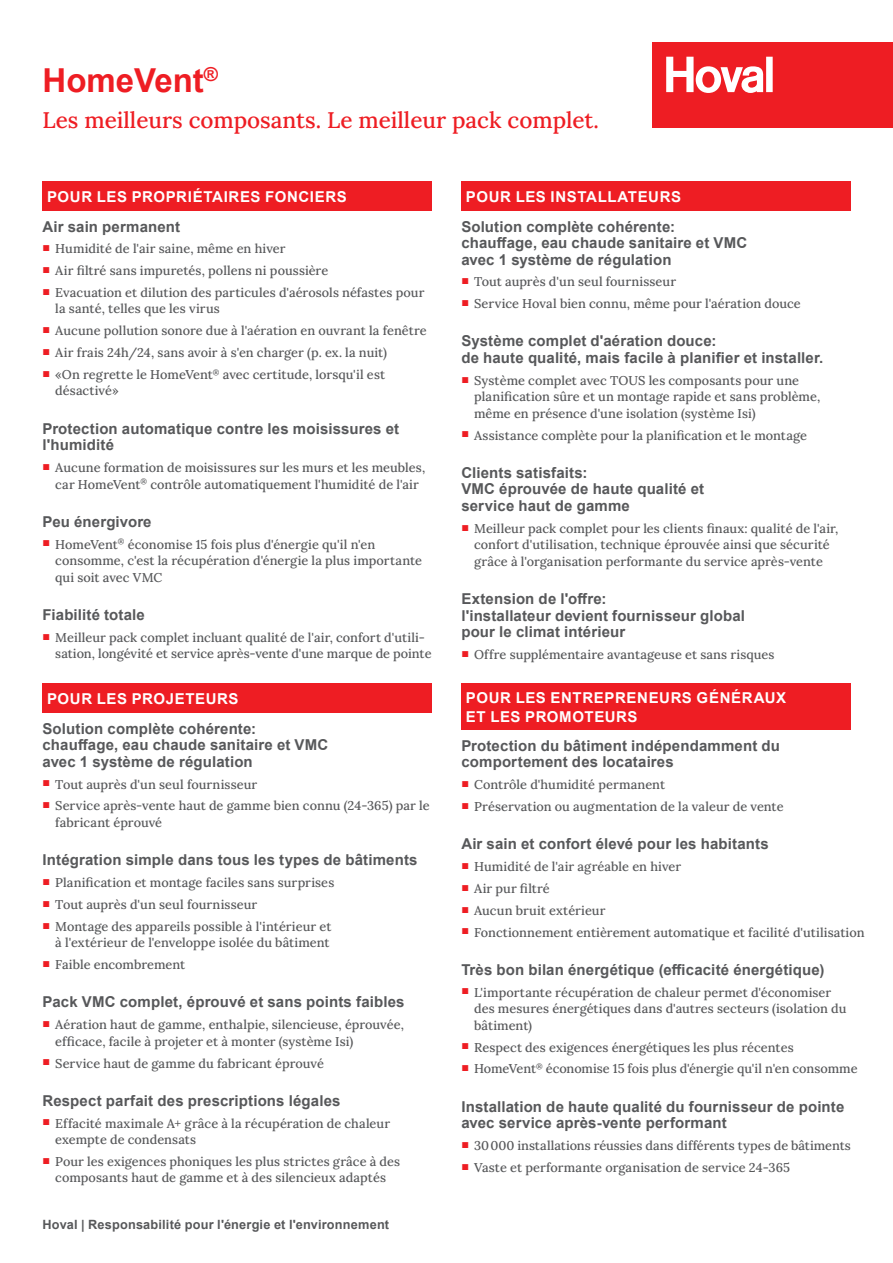
<style>
.page{position:relative;width:893px;height:1263px;background:#fff}
.page>*{position:absolute;margin:0;border:0;box-sizing:border-box;transform-origin:0 0}
.t1{font:700 33px "Arial";color:#ee1d23}
.t2{font:500 22.5px "Lora";color:#ee1d23}
.t3{font:700 15px/16.5px "Arial";letter-spacing:.01em;color:#57585a}
.t4{font:700 15px/19.5px "Arial";letter-spacing:.04em;color:#fff}
.t5{font:500 12.75px/16.5px "Lora";color:#57585a}
.t6{font:700 12.75px "Arial";letter-spacing:.015em;color:#57585a}
</style>
<div class="page">
<div style="left:43px;top:181px;width:389px;height:30px;background:#ee1d23"></div>
<div style="left:43px;top:684px;width:389px;height:29px;background:#ee1d23"></div>
<div style="left:461px;top:684px;width:389px;height:46px;background:#ee1d23"></div>
<div style="left:461px;top:181px;width:389px;height:30px;background:#ee1d23"></div>
<div style="left:652px;top:43px;width:241px;height:85px;background:#ee1d23"></div>
<svg style="left:666px;top:57px;width:107px;height:36px"></svg>
<h1 class="t1" style="left:43px;top:57px;width:177px">HomeVent<sup>®</sup></h1>
<h2 class="t2" style="left:43px;top:102px;width:558px">Les meilleurs composants. Le meilleur pack complet.</h2>
<p class="t4" style="left:47px;top:187px;width:301px">POUR LES PROPRIÉTAIRES FONCIERS</p>
<p class="t3" style="left:43px;top:218px;width:139px">Air sain permanent</p>
<p class="t5" style="left:43px;top:240px;width:244px"><sup>■</sup> Humidité de l'air saine, même en hiver</p>
<p class="t5" style="left:43px;top:261px;width:287px"><sup>■</sup> Air filtré sans impuretés, pollens ni poussière</p>
<p class="t5" style="left:55px;top:283px;width:371px;text-indent:-13px"><sup>■</sup> Evacuation et dilution des particules d'aérosols néfastes pour la santé, telles que les virus</p>
<p class="t5" style="left:43px;top:322px;width:386px"><sup>■</sup> Aucune pollution sonore due à l'aération en ouvrant la fenêtre</p>
<p class="t5" style="left:43px;top:343px;width:346px"><sup>■</sup> Air frais 24h/24, sans avoir à s'en charger (p. ex. la nuit)</p>
<p class="t5" style="left:55px;top:365px;width:331px;text-indent:-13px"><sup>■</sup> «On regrette le HomeVent<sup>®</sup> avec certitude, lorsqu'il est désactivé»</p>
<p class="t3" style="left:43px;top:420px;width:358px">Protection automatique contre les moisissures et l'humidité</p>
<p class="t5" style="left:43px;top:458px;width:384px;text-align:center"><sup>■</sup> Aucune formation de moisissures sur les murs et les meubles, car HomeVent<sup>®</sup> contrôle automatiquement l'humidité de l'air</p>
<p class="t3" style="left:43px;top:513px;width:111px">Peu énergivore</p>
<p class="t5" style="left:55px;top:535px;width:368px;text-indent:-13px"><sup>■</sup> HomeVent<sup>®</sup> économise 15 fois plus d'énergie qu'il n'en consomme, c'est la récupération d'énergie la plus importante qui soit avec VMC</p>
<p class="t3" style="left:43px;top:607px;width:104px">Fiabilité totale</p>
<p class="t5" style="left:55px;top:628px;width:378px;text-indent:-13px"><sup>■</sup> Meilleur pack complet incluant qualité de l'air, confort d'utili&shy;sation, longévité et service après-vente d'une marque de pointe</p>
<p class="t4" style="left:466px;top:187px;width:217px">POUR LES INSTALLATEURS</p>
<p class="t3" style="left:461px;top:218px;width:287px">Solution complète cohérente: chauffage, eau chaude sanitaire et VMC avec 1 système de régulation</p>
<p class="t5" style="left:461px;top:273px;width:216px"><sup>■</sup> Tout auprès d'un seul fournisseur</p>
<p class="t5" style="left:461px;top:294px;width:341px"><sup>■</sup> Service Hoval bien connu, même pour l'aération douce</p>
<p class="t3" style="left:461px;top:333px;width:363px">Système complet d'aération douce:<br>de haute qualité, mais facile à planifier et installer.</p>
<p class="t5" style="left:474px;top:371px;width:348px;text-indent:-13px"><sup>■</sup> Système complet avec TOUS les composants pour une planification sûre et un montage rapide et sans problème, même en présence d'une isolation (système Isi)</p>
<p class="t5" style="left:461px;top:426px;width:347px"><sup>■</sup> Assistance complète pour la planification et le montage</p>
<p class="t3" style="left:461px;top:465px;width:244px">Clients satisfaits:<br>VMC éprouvée de haute qualité et service haut de gamme</p>
<p class="t5" style="left:461px;top:519px;width:378px;text-align:center"><sup>■</sup> Meilleur pack complet pour les clients finaux: qualité de l'air, confort d'utilisation, technique éprouvée ainsi que sécurité grâce à l'organisation performante du service après-vente</p>
<p class="t3" style="left:461px;top:591px;width:285px">Extension de l'offre:<br>l'installateur devient fournisseur global pour le climat intérieur</p>
<p class="t5" style="left:461px;top:645px;width:315px"><sup>■</sup> Offre supplémentaire avantageuse et sans risques</p>
<p class="t4" style="left:47px;top:689px;width:193px">POUR LES PROJETEURS</p>
<p class="t4" style="left:466px;top:688px;width:322px">POUR LES ENTREPRENEURS GÉNÉRAUX<br>ET LES PROMOTEURS</p>
<p class="t3" style="left:43px;top:720px;width:287px">Solution complète cohérente: chauffage, eau chaude sanitaire et VMC avec 1 système de régulation</p>
<p class="t5" style="left:43px;top:775px;width:216px"><sup>■</sup> Tout auprès d'un seul fournisseur</p>
<p class="t5" style="left:55px;top:797px;width:376px;text-indent:-13px"><sup>■</sup> Service après-vente haut de gamme bien connu (24-365) par le fabricant éprouvé</p>
<p class="t3" style="left:43px;top:852px;width:377px">Intégration simple dans tous les types de bâtiments</p>
<p class="t5" style="left:43px;top:873px;width:293px"><sup>■</sup> Planification et montage faciles sans surprises</p>
<p class="t5" style="left:43px;top:895px;width:216px"><sup>■</sup> Tout auprès d'un seul fournisseur</p>
<p class="t5" style="left:43px;top:917px;width:290px;text-align:right"><sup>■</sup> Montage des appareils possible à l'intérieur et à l'extérieur de l'enveloppe isolée du bâtiment</p>
<p class="t5" style="left:43px;top:955px;width:144px"><sup>■</sup> Faible encombrement</p>
<p class="t3" style="left:43px;top:994px;width:364px">Pack VMC complet, éprouvé et sans points faibles</p>
<p class="t5" style="left:55px;top:1015px;width:350px;text-indent:-13px"><sup>■</sup> Aération haut de gamme, enthalpie, silencieuse, éprouvée, efficace, facile à projeter et à monter (système Isi)</p>
<p class="t5" style="left:43px;top:1054px;width:283px"><sup>■</sup> Service haut de gamme du fabricant éprouvé</p>
<p class="t3" style="left:43px;top:1092px;width:300px">Respect parfait des prescriptions légales</p>
<p class="t5" style="left:55px;top:1114px;width:336px;text-indent:-13px"><sup>■</sup> Effacité maximale A+ grâce à la récupération de chaleur exempte de condensats</p>
<p class="t5" style="left:43px;top:1152px;width:359px;text-align:center"><sup>■</sup> Pour les exigences phoniques les plus strictes grâce à des composants haut de gamme et à des silencieux adaptés</p>
<p class="t3" style="left:461px;top:737px;width:320px">Protection du bâtiment indépendamment du comportement des locataires</p>
<p class="t5" style="left:461px;top:775px;width:205px"><sup>■</sup> Contrôle d'humidité permanent</p>
<p class="t5" style="left:461px;top:797px;width:324px"><sup>■</sup> Préservation ou augmentation de la valeur de vente</p>
<p class="t3" style="left:461px;top:836px;width:309px">Air sain et confort élevé pour les habitants</p>
<p class="t5" style="left:461px;top:857px;width:221px"><sup>■</sup> Humidité de l'air agréable en hiver</p>
<p class="t5" style="left:461px;top:879px;width:90px"><sup>■</sup> Air pur filtré</p>
<p class="t5" style="left:461px;top:901px;width:146px"><sup>■</sup> Aucun bruit extérieur</p>
<p class="t5" style="left:461px;top:923px;width:405px"><sup>■</sup> Fonctionnement entièrement automatique et facilité d'utilisation</p>
<p class="t3" style="left:461px;top:961px;width:365px">Très bon bilan énergétique (efficacité énergétique)</p>
<p class="t5" style="left:474px;top:983px;width:374px;text-indent:-13px"><sup>■</sup> L'importante récupération de chaleur permet d'économiser des mesures énergétiques dans d'autres secteurs (isolation du bâtiment)</p>
<p class="t5" style="left:461px;top:1038px;width:334px"><sup>■</sup> Respect des exigences énergétiques les plus récentes</p>
<p class="t5" style="left:461px;top:1060px;width:398px"><sup>■</sup> HomeVent<sup>®</sup> économise 15 fois plus d'énergie qu'il n'en consomme</p>
<p class="t3" style="left:461px;top:1098px;width:385px">Installation de haute qualité du fournisseur de pointe avec service après-vente performant</p>
<p class="t5" style="left:461px;top:1136px;width:391px"><sup>■</sup> 30000 installations réussies dans différents types de bâtiments</p>
<p class="t5" style="left:461px;top:1158px;width:330px"><sup>■</sup> Vaste et performante organisation de service 24-365</p>
<p class="t6" style="left:43px;top:1215px;width:348px">Hoval | Responsabilité pour l'énergie et l'environnement</p>
</div>
